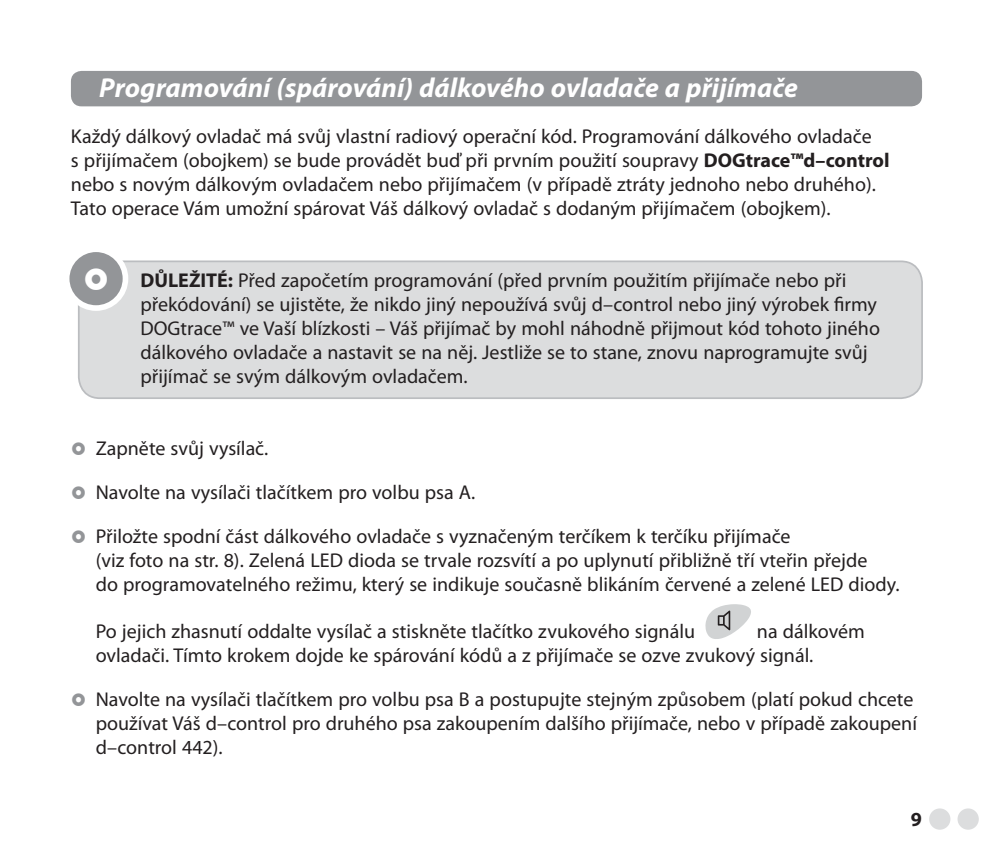
<style>
.page{position:relative;width:993px;height:851px;background:#fff}
.page>*{position:absolute;margin:0;border:0;box-sizing:border-box;transform-origin:0 0}
.t1{font:italic 700 27.5px "Myriad Pro";color:#fff}
.t2{font:20px/24px "Myriad Pro";color:#231f20}
.t3{font:700 20px "Myriad Pro";color:#231f20}
.s1{font-weight:700}
</style>
<div class="page">
<div style="left:71px;top:71px;width:850px;height:35px;background:#939598;border-radius:11px"></div>
<svg style="left:705px;top:604px;width:45px;height:35px"></svg>
<div style="left:79px;top:261px;width:842px;height:137px;background:#dcddde;border-radius:21px"></div>
<div style="left:78px;top:260px;width:844px;height:139px;border:2px solid #bbbdc0;border-radius:21px"></div>
<div style="left:67px;top:249px;width:58px;height:59px;background:#939598;border-radius:50%"></div>
<div style="left:64px;top:246px;width:64px;height:65px;border:6px solid #fff;border-radius:50%"></div>
<div style="left:928px;top:808px;width:22px;height:21px;background:#dcddde;border-radius:50%"></div>
<div style="left:957px;top:808px;width:21px;height:21px;background:#dcddde;border-radius:50%"></div>
<h1 class="t1" style="left:99px;top:78px;width:699px">Programování (spárování) dálkového ovladače a přijímače</h1>
<p class="t2" style="left:71px;top:126px;width:819px">Každý dálkový ovladač má svůj vlastní radiový operační kód. Programování dálkového ovladače<br>s přijímačem (obojkem) se bude provádět buď při prvním použití soupravy <span class="s1">DOGtrace™d–control </span>nebo s novým dálkovým ovladačem nebo přijímačem (v případě ztráty jednoho nebo druhého).<br>Tato operace Vám umožní spárovat Váš dálkový ovladač s dodaným přijímačem (obojkem).</p>
<p class="t2" style="left:140px;top:270px;width:740px"><span class="s1">DŮLEŽITÉ:</span> Před započetím programování (před prvním použitím přijímače nebo při překódování) se ujistěte, že nikdo jiný nepoužívá svůj d–control nebo jiný výrobek firmy DOGtrace™ ve Vaší blízkosti – Váš přijímač by mohl náhodně přijmout kód tohoto jiného dálkového ovladače a nastavit se na něj. Jestliže se to stane, znovu naprogramujte svůj přijímač se svým dálkovým ovladačem.</p>
<p class="t2" style="left:96px;top:428px;width:381px;line-height:44px">Zapněte svůj vysílač.<br>Navolte na vysílači tlačítkem pro volbu psa A.</p>
<p class="t2" style="left:96px;top:526px;width:805px">Přiložte spodní část dálkového ovladače s vyznačeným terčíkem k terčíku přijímače<br>(viz foto na str. 8). Zelená LED dioda se trvale rozsvítí a po uplynutí přibližně tří vteřin přejde<br>do programovatelného režimu, který se indikuje současně blikáním červené a zelené LED diody.</p>
<p class="t2" style="left:96px;top:620px;width:600px">Po jejich zhasnutí oddalte vysílač a stiskněte tlačítko zvukového signálu</p>
<p class="t2" style="left:96px;top:620px;width:770px;text-indent:661px">na dálkovém ovladači. Tímto krokem dojde ke spárování kódů a z přijímače se ozve zvukový signál.</p>
<p class="t2" style="left:96px;top:688px;width:822px">Navolte na vysílači tlačítkem pro volbu psa B a postupujte stejným způsobem (platí pokud chcete používat Váš d–control pro druhého psa zakoupením dalšího přijímače, nebo v případě zakoupení d–control 442).</p>
<p class="t3" style="left:910px;top:811px;width:13px">9</p>
</div>
